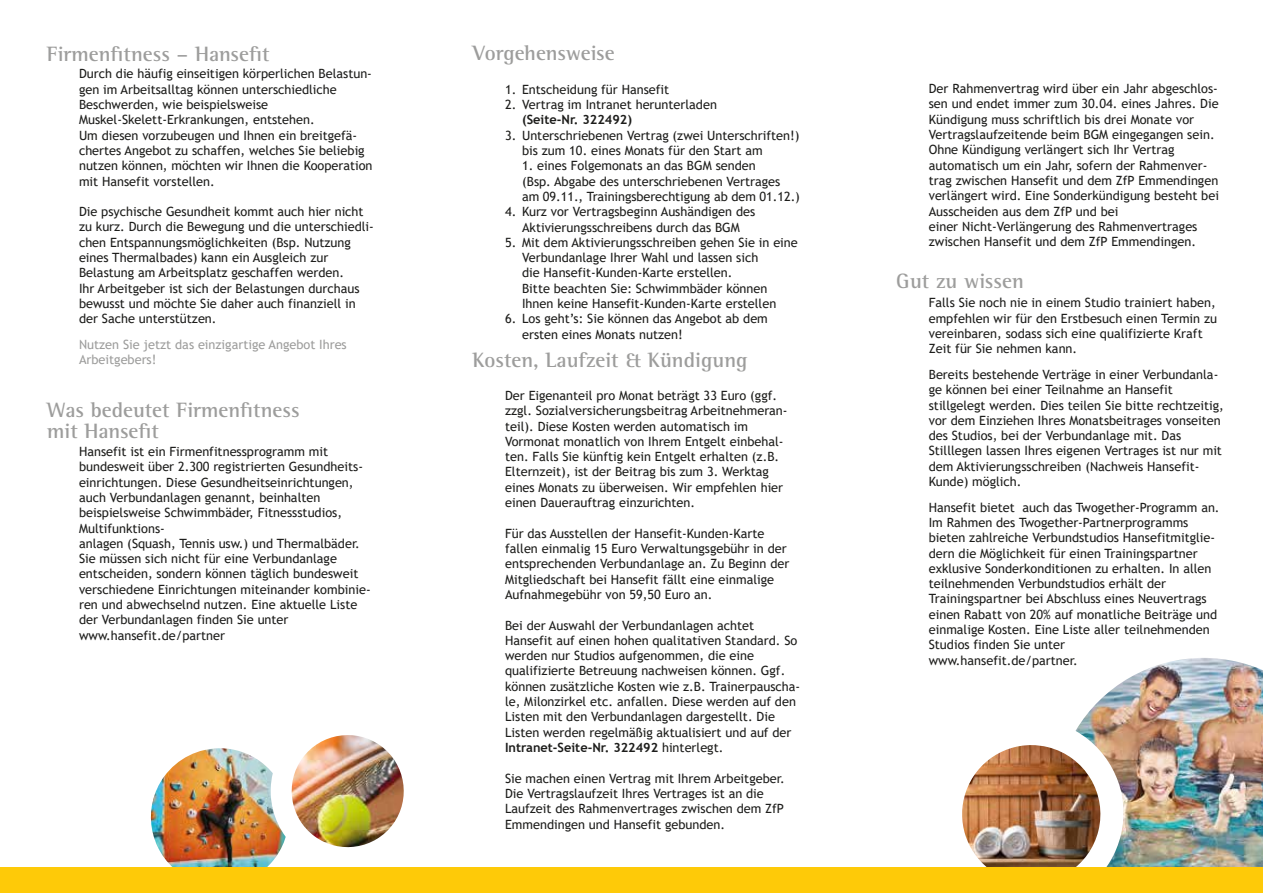
<style>
.page{position:relative;width:1263px;height:893px;background:#fff}
.page>*{position:absolute;margin:0;border:0;box-sizing:border-box;transform-origin:0 0}
.t1{font:700 21.3px/21.3px "Rotis Semi Serif Std";color:#9d9d9c}
.t2{font:12.75px/15.3px "Trebuchet MS";color:#1d1d1b}
.t3{font:12.75px/15.3px "Trebuchet MS";color:#9d9d9c}
.t4{font:700 12.75px "Trebuchet MS";color:#1d1d1b}
.s1{font-weight:700}
</style>
<div class="page">
<img style="left:150px;top:748px;width:115px;height:119px">
<img style="left:265px;top:735px;width:139px;height:132px">
<img style="left:962px;top:745px;width:113px;height:122px">
<img style="left:1075px;top:658px;width:188px;height:209px">
<div style="left:0;top:867px;width:1263px;height:26px;background:#feca08"></div>
<h1 class="t1" style="left:47px;top:43px;width:224px">Firmenfitness – Hansefit</h1>
<p class="t2" style="left:79px;top:66px;width:295px">Durch die häufig einseitigen körperlichen Belastun&shy;gen im Arbeitsalltag können unterschiedliche Beschwerden, wie beispielsweise Muskel-Skelett-Erkrankungen, entstehen.<br>Um diesen vorzubeugen und Ihnen ein breitgefä&shy;chertes Angebot zu schaffen, welches Sie beliebig nutzen können, möchten wir Ihnen die Kooperation mit Hansefit vorstellen.</p>
<p class="t2" style="left:79px;top:204px;width:296px">Die psychische Gesundheit kommt auch hier nicht zu kurz. Durch die Bewegung und die unterschiedli&shy;chen Entspannungsmöglichkeiten (Bsp. Nutzung eines Thermalbades) kann ein Ausgleich zur Belastung am Arbeitsplatz geschaffen werden.<br>Ihr Arbeitgeber ist sich der Belastungen durchaus bewusst und möchte Sie daher auch finanziell in der Sache unterstützen.</p>
<p class="t3" style="left:79px;top:337px;width:269px">Nutzen Sie jetzt das einzigartige Angebot Ihres<br>Arbeitgebers!</p>
<h1 class="t1" style="left:47px;top:399px;width:254px">Was bedeutet Firmenfitness mit Hansefit</h1>
<p class="t2" style="left:79px;top:444px;width:293px">Hansefit ist ein Firmenfitnessprogramm mit bundesweit über 2.300 registrierten Gesundheits&shy;einrichtungen. Diese Gesundheitseinrichtungen, auch Verbundanlagen genannt, beinhalten beispielsweise Schwimmbäder, Fitnessstudios, Multifunktions-<br>anlagen (Squash, Tennis usw.) und Thermalbäder.<br>Sie müssen sich nicht für eine Verbundanlage entscheiden, sondern können täglich bundesweit verschiedene Einrichtungen miteinander kombinie&shy;ren und abwechselnd nutzen. Eine aktuelle Liste der Verbundanlagen finden Sie unter www.hansefit.de/partner</p>
<h1 class="t1" style="left:473px;top:42px;width:144px">Vorgehensweise</h1>
<p class="t2" style="left:505px;top:81px;width:166px">1. Entscheidung für Hansefit</p>
<p class="t2" style="left:505px;top:97px;width:213px">2. Vertrag im Intranet herunterladen</p>
<p class="t4" style="left:522px;top:112px;width:111px">(Seite-Nr. 322492)</p>
<p class="t2" style="left:522px;top:127px;width:279px;text-indent:-17px">3. Unterschriebenen Vertrag (zwei Unterschriften!) bis zum 10. eines Monats für den Start am</p>
<p class="t2" style="left:522px;top:158px;width:279px">1. eines Folgemonats an das BGM senden<br>(Bsp. Abgabe des unterschriebenen Vertrages am 09.11., Trainingsberechtigung ab dem 01.12.)</p>
<p class="t2" style="left:505px;top:204px;width:252px;text-align:center">4. Kurz vor Vertragsbeginn Aushändigen des<br>Aktivierungsschreibens durch das BGM</p>
<p class="t2" style="left:522px;top:235px;width:277px;text-indent:-17px">5. Mit dem Aktivierungsschreiben gehen Sie in eine Verbundanlage Ihrer Wahl und lassen sich<br>die Hansefit-Kunden-Karte erstellen.<br>Bitte beachten Sie: Schwimmbäder können Ihnen keine Hansefit-Kunden-Karte erstellen</p>
<p class="t2" style="left:522px;top:311px;width:247px;text-indent:-17px">6. Los geht’s: Sie können das Angebot ab dem ersten eines Monats nutzen!</p>
<h1 class="t1" style="left:473px;top:349px;width:277px">Kosten, Laufzeit &amp; Kündigung</h1>
<p class="t2" style="left:505px;top:388px;width:284px">Der Eigenanteil pro Monat beträgt 33 Euro (ggf. zzgl. Sozialversicherungsbeitrag Arbeitnehmeran&shy;teil). Diese Kosten werden automatisch im Vormonat monatlich von Ihrem Entgelt einbehal&shy;ten. Falls Sie künftig kein Entgelt erhalten (z.B.<br>Elternzeit), ist der Beitrag bis zum 3. Werktag eines Monats zu überweisen. Wir empfehlen hier einen Dauerauftrag einzurichten.</p>
<p class="t2" style="left:505px;top:525px;width:286px">Für das Ausstellen der Hansefit-Kunden-Karte fallen einmalig 15 Euro Verwaltungsgebühr in der entsprechenden Verbundanlage an. Zu Beginn der Mitgliedschaft bei Hansefit fällt eine einmalige Aufnahmegebühr von 59,50 Euro an.</p>
<p class="t2" style="left:505px;top:617px;width:297px">Bei der Auswahl der Verbundanlagen achtet Hansefit auf einen hohen qualitativen Standard. So werden nur Studios aufgenommen, die eine qualifizierte Betreuung nachweisen können. Ggf. können zusätzliche Kosten wie z.B. Trainerpauscha&shy;le, Milonzirkel etc. anfallen. Diese werden auf den Listen mit den Verbundanlagen dargestellt. Die Listen werden regelmäßig aktualisiert und auf der <span class="s1">Intranet-Seite-Nr. 322492</span> hinterlegt.</p>
<p class="t2" style="left:505px;top:770px;width:281px">Sie machen einen Vertrag mit Ihrem Arbeitgeber.<br>Die Vertragslaufzeit Ihres Vertrages ist an die Laufzeit des Rahmenvertrages zwischen dem ZfP Emmendingen und Hansefit gebunden.</p>
<p class="t2" style="left:929px;top:81px;width:292px">Der Rahmenvertrag wird über ein Jahr abgeschlos&shy;sen und endet immer zum 30.04. eines Jahres. Die Kündigung muss schriftlich bis drei Monate vor Vertragslaufzeitende beim BGM eingegangen sein.<br>Ohne Kündigung verlängert sich Ihr Vertrag automatisch um ein Jahr, sofern der Rahmenver&shy;trag zwischen Hansefit und dem ZfP Emmendingen verlängert wird. Eine Sonderkündigung besteht bei Ausscheiden aus dem ZfP und bei<br>einer Nicht-Verlängerung des Rahmenvertrages zwischen Hansefit und dem ZfP Emmendingen.</p>
<h1 class="t1" style="left:896px;top:270px;width:129px">Gut zu wissen</h1>
<p class="t2" style="left:929px;top:295px;width:290px">Falls Sie noch nie in einem Studio trainiert haben, empfehlen wir für den Erstbesuch einen Termin zu vereinbaren, sodass sich eine qualifizierte Kraft Zeit für Sie nehmen kann.</p>
<p class="t2" style="left:929px;top:367px;width:297px">Bereits bestehende Verträge in einer Verbundanla&shy;ge können bei einer Teilnahme an Hansefit stillgelegt werden. Dies teilen Sie bitte rechtzeitig, vor dem Einziehen Ihres Monatsbeitrages vonseiten des Studios, bei der Verbundanlage mit. Das Stilllegen lassen Ihres eigenen Vertrages ist nur mit dem Aktivierungsschreiben (Nachweis Hansefit-Kunde) möglich.</p>
<p class="t2" style="left:929px;top:499px;width:292px">Hansefit bietet auch das Twogether-Programm an.<br>Im Rahmen des Twogether-Partnerprogramms bieten zahlreiche Verbundstudios Hansefitmitglie&shy;dern die Möglichkeit für einen Trainingspartner exklusive Sonderkonditionen zu erhalten. In allen teilnehmenden Verbundstudios erhält der Trainingspartner bei Abschluss eines Neuvertrags einen Rabatt von 20% auf monatliche Beiträge und einmalige Kosten. Eine Liste aller teilnehmenden Studios finden Sie unter<br>www.hansefit.de/partner.</p>
</div>
